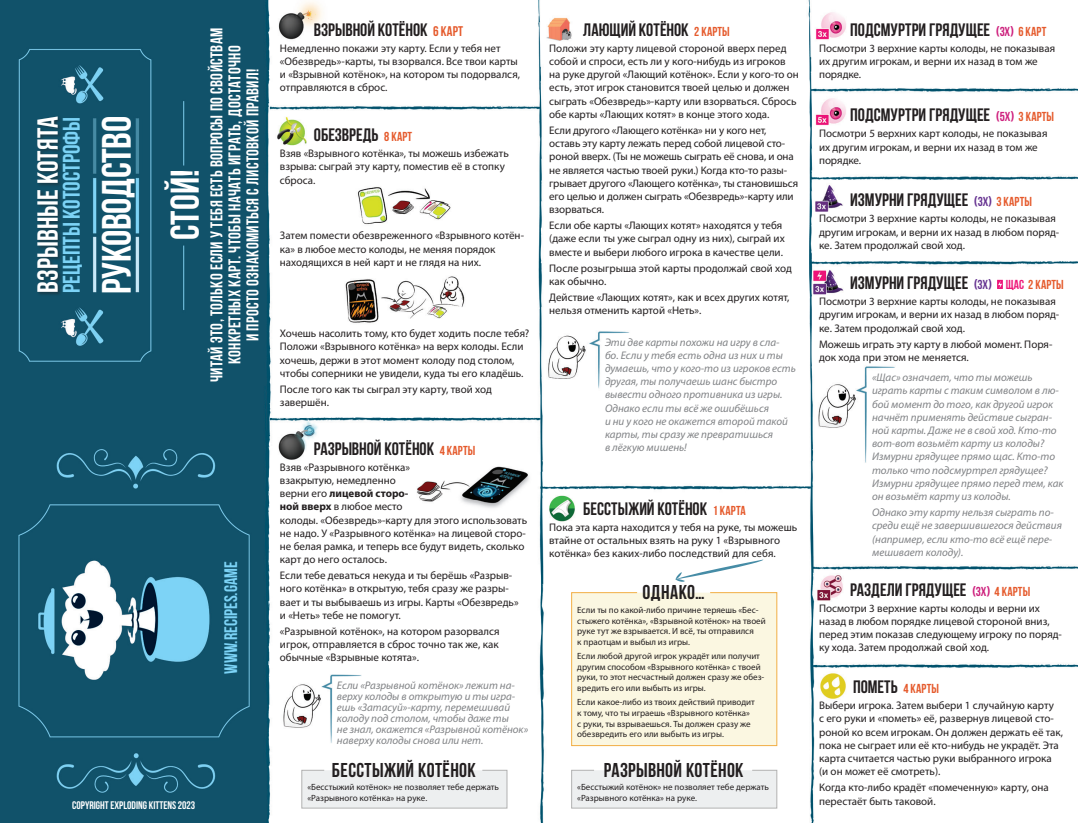
<style>
.page{position:relative;width:1078px;height:823px;background:#fff}
.page>*{position:absolute;margin:0;border:0;box-sizing:border-box;transform-origin:0 0}
.t1{font:700 41px "Bebas Neue";letter-spacing:-.01em;color:#fff}
.t2{font:700 40px "Bebas Neue";color:#fff}
.t3{font:700 29px "Bebas Neue";letter-spacing:.005em;color:#fff}
.t4{font:700 24px "Bebas Neue";color:#7cd3f6}
.t5{font:700 20px "Bebas Neue";letter-spacing:.02em;color:#231f20}
.t6{font:700 18.1px "Bebas Neue";color:#7cd3f6}
.t7{font:700 18px "Bebas Neue";color:#231f20}
.t8{font:700 17px/18px "Bebas Neue";letter-spacing:.02em;color:#fff;text-align:center}
.t9{font:700 13px "Bebas Neue";letter-spacing:.01em;color:#e55a2c}
.t10{font:11px/13.2px "Myriad Pro";color:#231f20}
.t11{font:italic 11px/13.2px "Myriad Pro";color:#808285}
.t12{font:700 11px "Bebas Neue";color:#fff}
.t13{font:9px/10.8px "Myriad Pro";color:#231f20}
.s1{font-size:14px;color:#e55a2c}
.s2{font-size:13px;color:#e55a2c}
.s3{font-weight:700}
.s4{font-family:"Myriad Pro";font-size:13px;color:#ce1f7d}
.s5{font-size:13px;color:#cc207c}
.s6{font-size:13px;color:#ce1f7d}
.s7{font-family:"Myriad Pro";font-size:13px;color:#663391}
.s8{font-size:13px;color:#663391}
.s9{font-size:13px;color:#ed1379}
.s10{font-family:"Bebas Neue Cyrillic";font-weight:400;color:#ee1879}
</style>
<div class="page">
<img style="left:0;top:0;width:1077px;height:822px">
<div style="left:36px;top:115px;width:27px;height:181px;background:#231f20;opacity:.48"></div>
<svg style="left:996px;top:280px;width:6px;height:9px"></svg>
<svg style="left:997px;top:280px;width:4px;height:8px"></svg>
<svg style="left:301px;top:768px;width:207px;height:40px;background:#eceeef"></svg>
<svg style="left:570px;top:768px;width:207px;height:40px;background:#eceeef"></svg>
<div style="left:570px;top:591px;width:207px;height:155px;background:#fbf7e1"></div>
<svg style="left:675px;top:559px;width:88px;height:22px"></svg>
<h3 class="t3" style="left:32px;top:293px;width:178px;rotate:-90deg">ВЗРЫВНЫЕ КОТЯТА</h3>
<h3 class="t4" style="left:58px;top:293px;width:177px;rotate:-90deg">РЕЦЕПТЫ КОТОСТРОФЫ</h3>
<h1 class="t1" style="left:94px;top:293px;width:179px;rotate:-90deg">РУКОВОДСТВО</h1>
<h2 class="t2" style="left:163px;top:240px;width:72px;rotate:-90deg">СТОЙ!</h2>
<h3 class="t8" style="left:207px;top:382px;width:355px;rotate:-90deg">ЧИТАЙ ЭТО, ТОЛЬКО ЕСЛИ У ТЕБЯ ЕСТЬ ВОПРОСЫ ПО СВОЙСТВАМ<br>КОНКРЕТНЫХ КАРТ. ЧТОБЫ НАЧАТЬ ИГРАТЬ, ДОСТАТОЧНО<br>И ПРОСТО ОЗНАКОМИТЬСЯ С ЛИСТОВКОЙ ПРАВИЛ!</h3>
<h3 class="t6" style="left:221px;top:673px;width:113px;rotate:-90deg">WWW.RECIPES.GAME</h3>
<p class="t12" style="left:72px;top:798px;width:124px">COPYRIGHT EXPLODING KITTENS 2023</p>
<h3 class="t7" style="left:314px;top:20px;width:151px">ВЗРЫВНОЙ КОТЁНОК <span class="s1">6 КАРТ</span></h3>
<p class="t10" style="left:280px;top:41px;width:241px">Немедленно покажи эту карту. Если у тебя нет «Обезвредь»-карты, ты взорвался. Все твои карты и «Взрывной котёнок», на котором ты подорвался, отправляются в сброс.</p>
<h3 class="t7" style="left:314px;top:125px;width:100px">ОБЕЗВРЕДЬ <span class="s2">8 КАРТ</span></h3>
<p class="t10" style="left:280px;top:147px;width:230px">Взяв «Взрывного котёнка», ты можешь избежать взрыва: сыграй эту карту, поместив её в стопку сброса.</p>
<p class="t10" style="left:280px;top:229px;width:246px">Затем помести обезвреженного «Взрывного котён&shy;ка» в любое место колоды, не меняя порядок находящихся в ней карт и не глядя на них.</p>
<p class="t10" style="left:280px;top:326px;width:251px">Хочешь насолить тому, кто будет ходить после тебя?<br>Положи «Взрывного котёнка» на верх колоды. Если хочешь, держи в этот момент колоду под столом, чтобы соперники не увидели, куда ты его кладёшь.</p>
<p class="t10" style="left:280px;top:382px;width:213px">После того как ты сыграл эту карту, твой ход завершён.</p>
<h3 class="t7" style="left:314px;top:438px;width:163px">РАЗРЫВНОЙ КОТЁНОК <span class="s2">4 КАРТЫ</span></h3>
<p class="t10" style="left:280px;top:460px;width:249px">Взяв «Разрывного котёнка»<br>взакрытую, немедленно<br>верни его <span class="s3">лицевой сторо-<br>ной вверх</span> в любое место<br>колоды. «Обезвредь»-карту для этого использовать не надо. У «Разрывного котёнка» на лицевой сторо&shy;не белая рамка, и теперь все будут видеть, сколько карт до него осталось.</p>
<p class="t10" style="left:280px;top:568px;width:240px">Если тебе деваться некуда и ты берёшь «Разрыв&shy;ного котёнка» в открытую, тебя сразу же разры&shy;вает и ты выбываешь из игры. Карты «Обезвредь» и «Неть» тебе не помогут.</p>
<p class="t10" style="left:280px;top:624px;width:221px;text-align:justify">«Разрывной котёнок», на котором разорвался игрок, отправляется в сброс точно так же, как обычные «Взрывные котята».</p>
<p class="t11" style="left:337px;top:678px;width:193px;line-height:11px">Если «Разрывной котёнок» лежит на&shy;верху колоды в открытую и ты игра&shy;ешь «Затасуй»-карту, перемешивай колоду под столом, чтобы даже ты<br>не знал, окажется «Разрывной котёнок» наверху колоды снова или нет.</p>
<h3 class="t5" style="left:332px;top:758px;width:145px">БЕССТЫЖИЙ КОТЁНОК</h3>
<p class="t13" style="left:307px;top:781px;width:193px">«Бесстыжий котёнок» не позволяет тебе держать «Разрывного котёнка» на руке.</p>
<h3 class="t7" style="left:583px;top:20px;width:148px">ЛАЮЩИЙ КОТЁНОК <span class="s2">2 КАРТЫ</span></h3>
<p class="t10" style="left:549px;top:41px;width:251px">Положи эту карту лицевой стороной вверх перед собой и спроси, есть ли у кого-нибудь из игроков на руке другой «Лающий котёнок». Если у кого-то он есть, этот игрок становится твоей целью и должен сыграть «Обезвредь»-карту или взорваться. Сбрось обе карты «Лающих котят» в конце этого хода.</p>
<p class="t10" style="left:549px;top:123px;width:250px">Если другого «Лающего котёнка» ни у кого нет, оставь эту карту лежать перед собой лицевой сто&shy;роной вверх. (Ты не можешь сыграть её снова, и она не является частью твоей руки.) Когда кто-то разы&shy;грывает другого «Лающего котёнка», ты становишься его целью и должен сыграть «Обезвредь»-карту или взорваться.</p>
<p class="t10" style="left:549px;top:218px;width:237px">Если обе карты «Лающих котят» находятся у тебя (даже если ты уже сыграл одну из них), сыграй их вместе и выбери любого игрока в качестве цели.</p>
<p class="t10" style="left:549px;top:261px;width:244px">После розыгрыша этой карты продолжай свой ход как обычно.</p>
<p class="t10" style="left:549px;top:290px;width:241px">Действие «Лающих котят», как и всех других котят, нельзя отменить картой «Неть».</p>
<p class="t11" style="left:605px;top:335px;width:192px">Эти две карты похожи на игру в сла&shy;бо. Если у тебя есть одна из них и ты думаешь, что у кого-то из игроков есть другая, ты получаешь шанс быстро вывести одного противника из игры.<br>Однако если ты всё же ошибёшься<br>и ни у кого не окажется второй такой карты, ты сразу же превратишься<br>в лёгкую мишень!</p>
<h3 class="t7" style="left:583px;top:498px;width:164px">БЕССТЫЖИЙ КОТЁНОК <span class="s2">1 КАРТА</span></h3>
<p class="t10" style="left:549px;top:520px;width:249px">Пока эта карта находится у тебя на руке, ты можешь втайне от остальных взять на руку 1 «Взрывного котёнка» без каких-либо последствий для себя.</p>
<h3 class="t5" style="left:642px;top:581px;width:64px">ОДНАКО…</h3>
<p class="t13" style="left:577px;top:603px;width:190px">Если ты по какой-либо причине теряешь «Бес&shy;стыжего котёнка», «Взрывной котёнок» на твоей руке тут же взрывается. И всё, ты отправился<br>к праотцам и выбыл из игры.</p>
<p class="t13" style="left:577px;top:649px;width:188px">Если любой другой игрок украдёт или получит другим способом «Взрывного котёнка» с твоей руки, то этот несчастный должен сразу же обез&shy;вредить его или выбыть из игры.</p>
<p class="t13" style="left:577px;top:696px;width:179px">Если какое-либо из твоих действий приводит к тому, что ты играешь «Взрывного котёнка» с руки, ты взрываешься. Ты должен сразу же обезвредить его или выбыть из игры.</p>
<h3 class="t5" style="left:603px;top:758px;width:141px">РАЗРЫВНОЙ КОТЁНОК</h3>
<p class="t13" style="left:577px;top:781px;width:193px">«Бесстыжий котёнок» не позволяет тебе держать «Разрывного котёнка» на руке.</p>
<h3 class="t7" style="left:850px;top:20px;width:197px">ПОДСМУРТРИ ГРЯДУЩЕЕ <span class="s4">(</span><span class="s5">3X</span><span class="s4">)</span> <span class="s2">6 КАРТ</span></h3>
<p class="t10" style="left:818px;top:41px;width:237px">Посмотри 3 верхние карты колоды, не показывая их другим игрокам, и верни их назад в том же порядке.</p>
<h3 class="t7" style="left:850px;top:105px;width:205px">ПОДСМУРТРИ ГРЯДУЩЕЕ <span class="s4">(</span><span class="s6">5X</span><span class="s4">)</span> <span class="s2">3 КАРТЫ</span></h3>
<p class="t10" style="left:818px;top:127px;width:230px">Посмотри 5 верхних карт колоды, не показывая их другим игрокам, и верни их назад в том же порядке.</p>
<h3 class="t7" style="left:850px;top:190px;width:183px">ИЗМУРНИ ГРЯДУЩЕЕ <span class="s7">(</span><span class="s8">3X</span><span class="s7">)</span> <span class="s2">3 КАРТЫ</span></h3>
<p class="t10" style="left:818px;top:212px;width:242px">Посмотри 3 верхние карты колоды, не показывая другим игрокам, и верни их назад в любом поряд&shy;ке. Затем продолжай свой ход.</p>
<h3 class="t7" style="left:850px;top:273px;width:174px">ИЗМУРНИ ГРЯДУЩЕЕ <span class="s7">(</span><span class="s8">3X</span><span class="s7">)</span> <span class="s9">NOW</span></h3>
<p class="t9" style="left:1005px;top:277px;width:60px"><span class="s10">ЩАС</span> 2 КАРТЫ</p>
<p class="t10" style="left:818px;top:294px;width:242px">Посмотри 3 верхние карты колоды, не показывая другим игрокам, и верни их назад в любом поряд&shy;ке. Затем продолжай свой ход.</p>
<p class="t10" style="left:818px;top:337px;width:235px">Можешь играть эту карту в любой момент. Поря&shy;док хода при этом не меняется.</p>
<p class="t11" style="left:871px;top:370px;width:193px">«Щас» означает, что ты можешь играть карты с таким символом в лю&shy;бой момент до того, как другой игрок начнёт применять действие сыгран&shy;ной карты. Даже не в свой ход. Кто-то вот-вот возьмёт карту из колоды?<br>Измурни грядущее прямо щас. Кто-то только что подсмуртрел грядущее?<br>Измурни грядущее прямо перед тем, как он возьмёт карту из колоды.</p>
<p class="t11" style="left:871px;top:505px;width:191px">Однако эту карту нельзя сыграть по&shy;среди ещё не завершившегося действия (например, если кто-то всё ещё пере&shy;мешивает колоду).</p>
<h3 class="t7" style="left:850px;top:579px;width:181px">РАЗДЕЛИ ГРЯДУЩЕЕ <span class="s4">(</span><span class="s5">3X</span><span class="s4">)</span> <span class="s2">4 КАРТЫ</span></h3>
<p class="t10" style="left:818px;top:600px;width:244px">Посмотри 3 верхние карты колоды и верни их назад в любом порядке лицевой стороной вниз, перед этим показав следующему игроку по поряд&shy;ку хода. Затем продолжай свой ход.</p>
<h3 class="t7" style="left:852px;top:676px;width:87px">ПОМЕТЬ <span class="s2">4 КАРТЫ</span></h3>
<p class="t10" style="left:818px;top:698px;width:245px">Выбери игрока. Затем выбери 1 случайную карту<br>с его руки и «пометь» её, развернув лицевой сто&shy;роной ко всем игрокам. Он должен держать её так, пока не сыграет или её кто-нибудь не украдёт. Эта карта считается частью руки выбранного игрока (и он может её смотреть).</p>
<p class="t10" style="left:818px;top:780px;width:231px">Когда кто-либо крадёт «помеченную» карту, она перестаёт быть таковой.</p>
</div>
